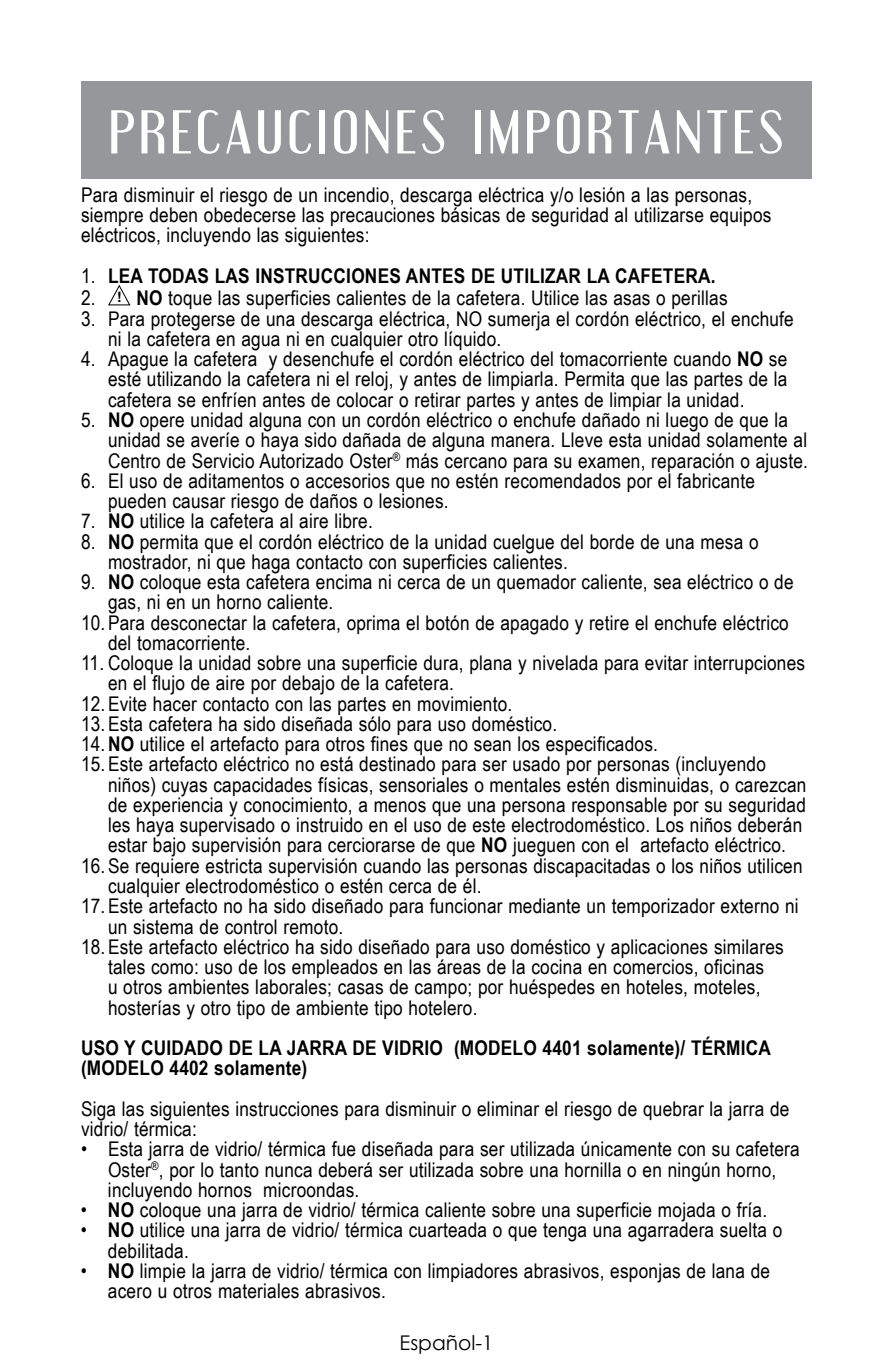
<style>
.page{position:relative;width:893px;height:1372px;background:#fff}
.page>*{position:absolute;margin:0;border:0;box-sizing:border-box;transform-origin:0 0}
.t1{font:54px "Engebrechtre";letter-spacing:.1em;color:#fff}
.t2{font:20.25px/20.2px "Arial Narrow";letter-spacing:.01em;color:#000;scale:1.04 1}
.t3{font:700 20.25px/20.2px "Arial Narrow";letter-spacing:.01em;color:#000;scale:1.04 1}
.t4{font:20.25px "Century Gothic";color:#000}
.s1{font-weight:400}
.s2{font-family:"Helvetica";font-weight:700;font-size:14.4px}
.s3{font-weight:700}
</style>
<div class="page">
<div style="left:81px;top:81px;width:731px;height:97px;background:#95979a"></div>
<svg style="left:108px;top:284px;width:23px;height:22px"></svg>
<h1 class="t1" style="left:110px;top:100px;width:675px">PRECAUCIONES IMPORTANTES</h1>
<p class="t2" style="left:81px;top:184px;width:665px">Para disminuir el riesgo de un incendio, descarga eléctrica y/o lesión a las personas, siempre deben obedecerse las precauciones básicas de seguridad al utilizarse equipos eléctricos, incluyendo las siguientes:</p>
<p class="t3" style="left:81px;top:265px;width:612px"><span class="s1">1.</span> LEA TODAS LAS INSTRUCCIONES ANTES DE UTILIZAR LA CAFETERA.</p>
<p class="t2" style="left:81px;top:287px;width:623px">2. <span class="s2">!</span> <span class="s3">NO</span> toque las superficies calientes de la cafetera. Utilice las asas o perillas</p>
<p class="t2" style="left:108px;top:307px;width:661px;text-indent:-27px">3. Para protegerse de una descarga eléctrica, NO sumerja el cordón eléctrico, el enchufe ni la cafetera en agua ni en cualquier otro líquido.</p>
<p class="t2" style="left:108px;top:348px;width:655px;text-align:justify;text-indent:-27px">4. Apague la cafetera y desenchufe el cordón eléctrico del tomacorriente cuando <span class="s3">NO</span> se esté utilizando la cafetera ni el reloj, y antes de limpiarla. Permita que las partes de la cafetera se enfríen antes de colocar o retirar partes y antes de limpiar la unidad.</p>
<p class="t2" style="left:108px;top:409px;width:674px;text-indent:-27px">5. <span class="s3">NO</span> opere unidad alguna con un cordón eléctrico o enchufe dañado ni luego de que la unidad se averíe o haya sido dañada de alguna manera. Lleve esta unidad solamente al<br>Centro de Servicio Autorizado Oster<sup>®</sup> más cercano para su examen, reparación o ajuste.</p>
<p class="t2" style="left:108px;top:469px;width:624px;text-indent:-27px">6. El uso de aditamentos o accesorios que no estén recomendados por el fabricante pueden causar riesgo de daños o lesiones.</p>
<p class="t2" style="left:81px;top:510px;width:282px">7. <span class="s3">NO</span> utilice la cafetera al aire libre.</p>
<p class="t2" style="left:108px;top:530px;width:627px;text-indent:-27px">8. <span class="s3">NO</span> permita que el cordón eléctrico de la unidad cuelgue del borde de una mesa o mostrador, ni que haga contacto con superficies calientes.</p>
<p class="t2" style="left:81px;top:571px;width:687px">9. <span class="s3">NO</span> coloque esta cafetera encima ni cerca de un quemador caliente, sea eléctrico o de</p>
<p class="t2" style="left:108px;top:591px;width:218px">gas, ni en un horno caliente.</p>
<p class="t2" style="left:81px;top:611px;width:682px">10.Para desconectar la cafetera, oprima el botón de apagado y retire el enchufe eléctrico</p>
<p class="t2" style="left:108px;top:631px;width:138px">del tomacorriente.</p>
<p class="t2" style="left:81px;top:652px;width:698px">11. Coloque la unidad sobre una superficie dura, plana y nivelada para evitar interrupciones</p>
<p class="t2" style="left:108px;top:672px;width:334px">en el flujo de aire por debajo de la cafetera.</p>
<p class="t2" style="left:81px;top:692px;width:416px">12.Evite hacer contacto con las partes en movimiento.</p>
<p class="t2" style="left:81px;top:712px;width:459px">13.Esta cafetera ha sido diseñada sólo para uso doméstico.</p>
<p class="t2" style="left:81px;top:733px;width:556px">14.<span class="s3">NO</span> utilice el artefacto para otros fines que no sean los especificados.</p>
<p class="t2" style="left:81px;top:753px;width:660px">15.Este artefacto eléctrico no está destinado para ser usado por personas (incluyendo</p>
<p class="t2" style="left:108px;top:773px;width:673px">niños) cuyas capacidades físicas, sensoriales o mentales estén disminuidas, o carezcan</p>
<p class="t2" style="left:108px;top:793px;width:673px">de experiencia y conocimiento, a menos que una persona responsable por su seguridad</p>
<p class="t2" style="left:108px;top:814px;width:669px">les haya supervisado o instruido en el uso de este electrodoméstico. Los niños deberán</p>
<p class="t2" style="left:108px;top:834px;width:653px">estar bajo supervisión para cerciorarse de que <span class="s3">NO</span> jueguen con el artefacto eléctrico.</p>
<p class="t2" style="left:81px;top:854px;width:695px">16.Se requiere estricta supervisión cuando las personas discapacitadas o los niños utilicen</p>
<p class="t2" style="left:108px;top:874px;width:361px">cualquier electrodoméstico o estén cerca de él.</p>
<p class="t2" style="left:81px;top:895px;width:692px">17.Este artefacto no ha sido diseñado para funcionar mediante un temporizador externo ni</p>
<p class="t2" style="left:108px;top:915px;width:228px">un sistema de control remoto.</p>
<p class="t2" style="left:81px;top:935px;width:677px">18.Este artefacto eléctrico ha sido diseñado para uso doméstico y aplicaciones similares</p>
<p class="t2" style="left:108px;top:955px;width:632px">tales como: uso de los empleados en las áreas de la cocina en comercios, oficinas</p>
<p class="t2" style="left:108px;top:976px;width:629px">u otros ambientes laborales; casas de campo; por huéspedes en hoteles, moteles,</p>
<p class="t2" style="left:108px;top:996px;width:357px">hosterías y otro tipo de ambiente tipo hotelero.</p>
<p class="t3" style="left:81px;top:1036px;width:665px">USO Y CUIDADO DE LA JARRA DE VIDRIO (MODELO 4401 solamente)/ TÉRMICA (MODELO 4402 solamente)</p>
<p class="t2" style="left:81px;top:1097px;width:683px">Siga las siguientes instrucciones para disminuir o eliminar el riesgo de quebrar la jarra de vidrio/ térmica:</p>
<p class="t2" style="left:108px;top:1138px;width:667px;text-indent:-27px">• Esta jarra de vidrio/ térmica fue diseñada para ser utilizada únicamente con su cafetera<br>Oster<sup>®</sup>, por lo tanto nunca deberá ser utilizada sobre una hornilla o en ningún horno, incluyendo hornos microondas.</p>
<p class="t2" style="left:81px;top:1198px;width:661px">• <span class="s3">NO</span> coloque una jarra de vidrio/ térmica caliente sobre una superficie mojada o fría.</p>
<p class="t2" style="left:108px;top:1219px;width:650px;text-indent:-27px">• <span class="s3">NO</span> utilice una jarra de vidrio/ térmica cuarteada o que tenga una agarradera suelta o debilitada.</p>
<p class="t2" style="left:108px;top:1259px;width:638px;text-indent:-27px">• <span class="s3">NO</span> limpie la jarra de vidrio/ térmica con limpiadores abrasivos, esponjas de lana de acero u otros materiales abrasivos.</p>
<p class="t4" style="left:399px;top:1330px;width:95px">Español-1</p>
</div>
